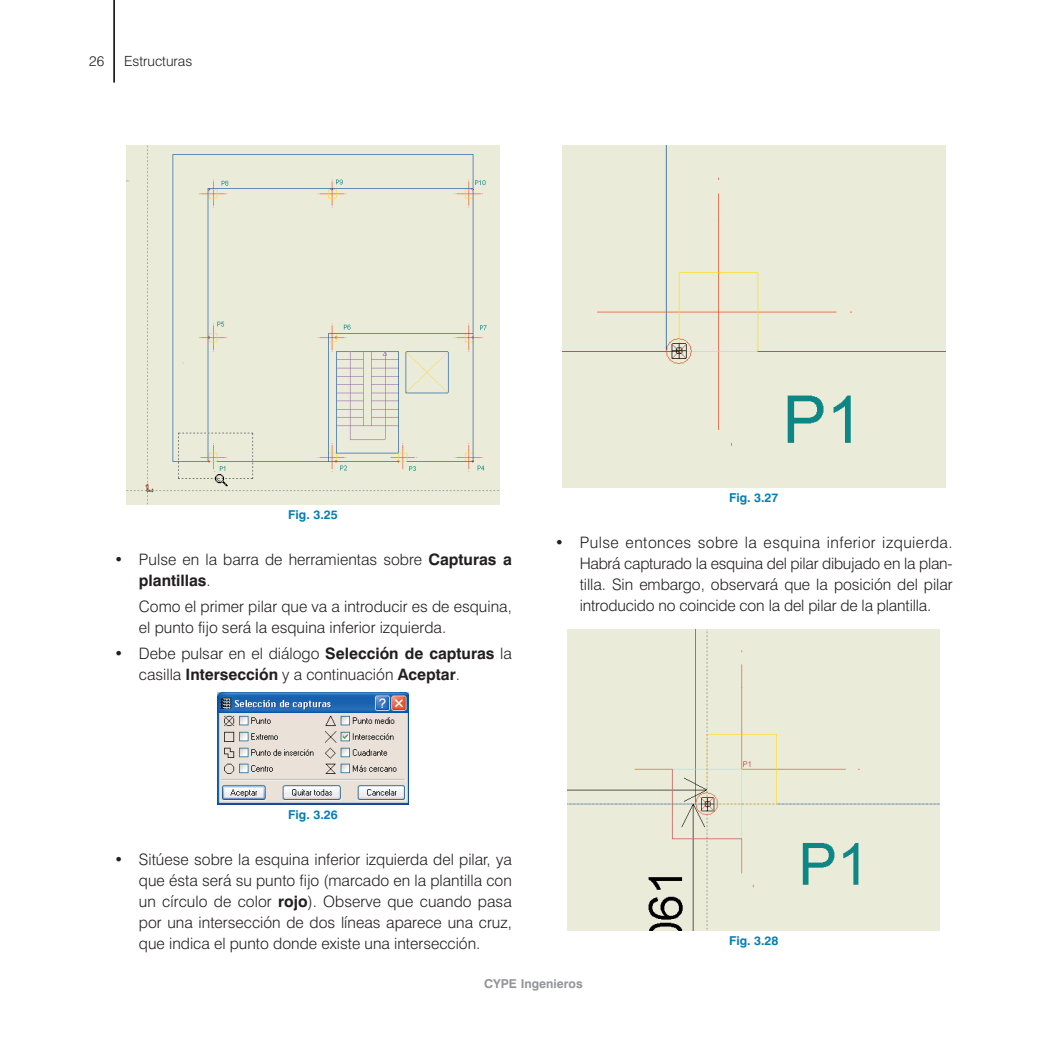
<style>
.page{position:relative;width:1042px;height:1042px;background:#fff}
.page>*{position:absolute;margin:0;border:0;box-sizing:border-box;transform-origin:0 0}
.t1{font:300 15.75px/21px "Swiss 721 BT";color:#231f20}
.t2{font:300 14px "Swiss 721 BT";color:#231f20}
.t3{font:700 12.25px "Swiss 721 BT";color:#057db4}
.t4{font:700 12.25px "Swiss 721 BT";color:#939598}
.s1{font-weight:700}
</style>
<div class="page">
<hr style="left:113px;top:0;width:2px;height:83px;background:#231f20">
<img style="left:217px;top:693px;width:192px;height:111px">
<div style="left:126px;top:146px;width:374px;height:358px;background:#eaebd9"></div>
<div style="left:568px;top:629px;width:371px;height:301px;background:#eaebd9"></div>
<div style="left:562px;top:146px;width:383px;height:342px;background:#eaebd9"></div>
<p class="t2" style="left:89px;top:53px;width:16px">26</p>
<p class="t2" style="left:124px;top:53px;width:70px">Estructuras</p>
<p class="t3" style="left:288px;top:508px;width:51px">Fig. 3.25</p>
<p class="t1" style="left:139px;top:549px;width:374px;text-indent:-25px">• Pulse en la barra de herramientas sobre <span class="s1">Capturas a plantillas</span>.</p>
<p class="t1" style="left:139px;top:596px;width:374px">Como el primer pilar que va a introducir es de esquina, el punto fijo será la esquina inferior izquierda.</p>
<p class="t1" style="left:139px;top:643px;width:374px;text-indent:-25px">• Debe pulsar en el diálogo <span class="s1">Selección de capturas</span> la casilla <span class="s1">Intersección</span> y a continuación <span class="s1">Aceptar</span>.</p>
<p class="t3" style="left:729px;top:491px;width:51px">Fig. 3.27</p>
<p class="t1" style="left:580px;top:532px;width:374px;text-align:justify;text-indent:-25px">• Pulse entonces sobre la esquina inferior izquierda.<br>Habrá capturado la esquina del pilar dibujado en la plan&shy;tilla. Sin embargo, observará que la posición del pilar introducido no coincide con la del pilar de la plantilla.</p>
<p class="t3" style="left:288px;top:807px;width:51px">Fig. 3.26</p>
<p class="t1" style="left:139px;top:849px;width:374px;text-align:justify;text-indent:-25px">• Sitúese sobre la esquina inferior izquierda del pilar, ya que ésta será su punto fijo (marcado en la plantilla con un círculo de color <span class="s1">rojo</span>). Observe que cuando pasa por una intersección de dos líneas aparece una cruz, que indica el punto donde existe una intersección.</p>
<p class="t3" style="left:729px;top:934px;width:51px">Fig. 3.28</p>
<p class="t4" style="left:484px;top:976px;width:100px">CYPE Ingenieros</p>
</div>
